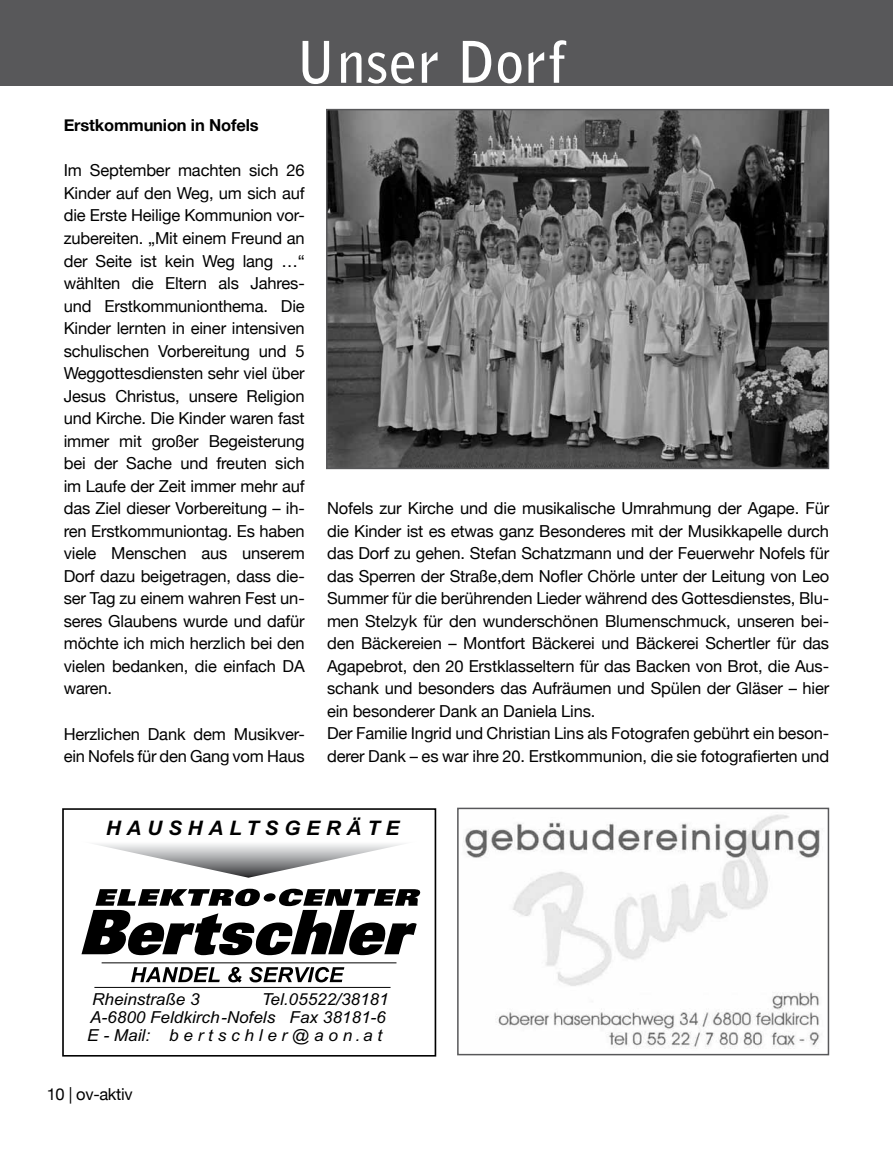
<style>
.page{position:relative;width:893px;height:1149px;background:#fff}
.page>*{position:absolute;margin:0;border:0;box-sizing:border-box;transform-origin:0 0}
.t1{font:700 57px "Bell Gothic Std";letter-spacing:.01em;color:#fff}
.t2{font:italic 700 19.95px "Arial";letter-spacing:.28em;color:#000;scale:1.04 1}
.t3{font:16.5px/22.5px "Helvetica Neue";letter-spacing:-.01em;color:#000}
.t4{font:italic 16.5px/18.1px "Arial";color:#000;scale:1.04 1}
.t5{font:700 16.5px "Helvetica Neue";letter-spacing:-.01em;color:#000}
</style>
<div class="page">
<div style="left:0;top:0;width:893px;height:85px;background:#58585a"></div>
<svg style="left:81px;top:888px;width:340px;height:66px"></svg>
<svg style="left:131px;top:967px;width:213px;height:15px"></svg>
<hr style="left:102px;top:962px;width:294px;height:1px;background:#000">
<hr style="left:94px;top:986px;width:297px;height:1px;background:#000">
<div style="left:62px;top:808px;width:374px;height:248px;border:2px solid #000"></div>
<svg style="left:96px;top:844px;width:306px;height:33px"></svg>
<img style="left:463px;top:814px;width:357px;height:235px">
<div style="left:457px;top:807px;width:372px;height:247px;border:2px solid #58585a"></div>
<img style="left:329px;top:112px;width:497px;height:354px">
<div style="left:326px;top:109px;width:503px;height:360px;border:2px solid #58585a"></div>
<h1 class="t1" style="left:295px;top:28px;width:272px">Unser Dorf</h1>
<p class="t5" style="left:64px;top:115px;width:196px">Erstkommunion in Nofels</p>
<p class="t3" style="left:64px;top:159px;width:242px;text-align:justify">Im September machten sich 26<br>Kinder auf den Weg, um sich auf die Erste Heilige Kommunion vor&shy;zubereiten. „Mit einem Freund an der Seite ist kein Weg lang …“ wählten die Eltern als Jahres&shy;und Erstkommunionthema. Die Kinder lernten in einer intensiven schulischen Vorbereitung und 5<br>Weggottesdiensten sehr viel über Jesus Christus, unsere Religion und Kirche. Die Kinder waren fast immer mit großer Begeisterung bei der Sache und freuten sich im Laufe der Zeit immer mehr auf das Ziel dieser Vorbereitung – ih&shy;ren Erstkommuniontag. Es haben viele Menschen aus unserem Dorf dazu beigetragen, dass die&shy;ser Tag zu einem wahren Fest un&shy;seres Glaubens wurde und dafür möchte ich mich herzlich bei den vielen bedanken, die einfach DA waren.</p>
<p class="t3" style="left:64px;top:722px;width:242px">Herzlichen Dank dem Musikver&shy;ein Nofels für den Gang vom Haus</p>
<p class="t3" style="left:327px;top:496px;width:504px">Nofels zur Kirche und die musikalische Umrahmung der Agape. Für die Kinder ist es etwas ganz Besonderes mit der Musikkapelle durch das Dorf zu gehen. Stefan Schatzmann und der Feuerwehr Nofels für das Sperren der Straße,dem Nofler Chörle unter der Leitung von Leo Summer für die berührenden Lieder während des Gottesdienstes, Blu&shy;men Stelzyk für den wunderschönen Blumenschmuck, unseren bei&shy;den Bäckereien – Montfort Bäckerei und Bäckerei Schertler für das Agapebrot, den 20 Erstklasseltern für das Backen von Brot, die Aus&shy;schank und besonders das Aufräumen und Spülen der Gläser – hier ein besonderer Dank an Daniela Lins.<br>Der Familie Ingrid und Christian Lins als Fotografen gebührt ein beson&shy;derer Dank – es war ihre 20. Erstkommunion, die sie fotografierten und</p>
<p class="t2" style="left:106px;top:814px;width:284px">HAUSHALTSGERÄTE</p>
<p class="t4" style="left:87px;top:991px;width:291px;text-indent:174px">Tel.05522/38181<br>A-6800 Feldkirch-Nofels Fax 38181-6<br>E-Mail: bertschler@aon.at</p>
<p class="t4" style="left:92px;top:991px;width:105px">Rheinstraße 3</p>
<p class="t3" style="left:47px;top:1081px;width:87px">10 | ov-aktiv</p>
</div>
